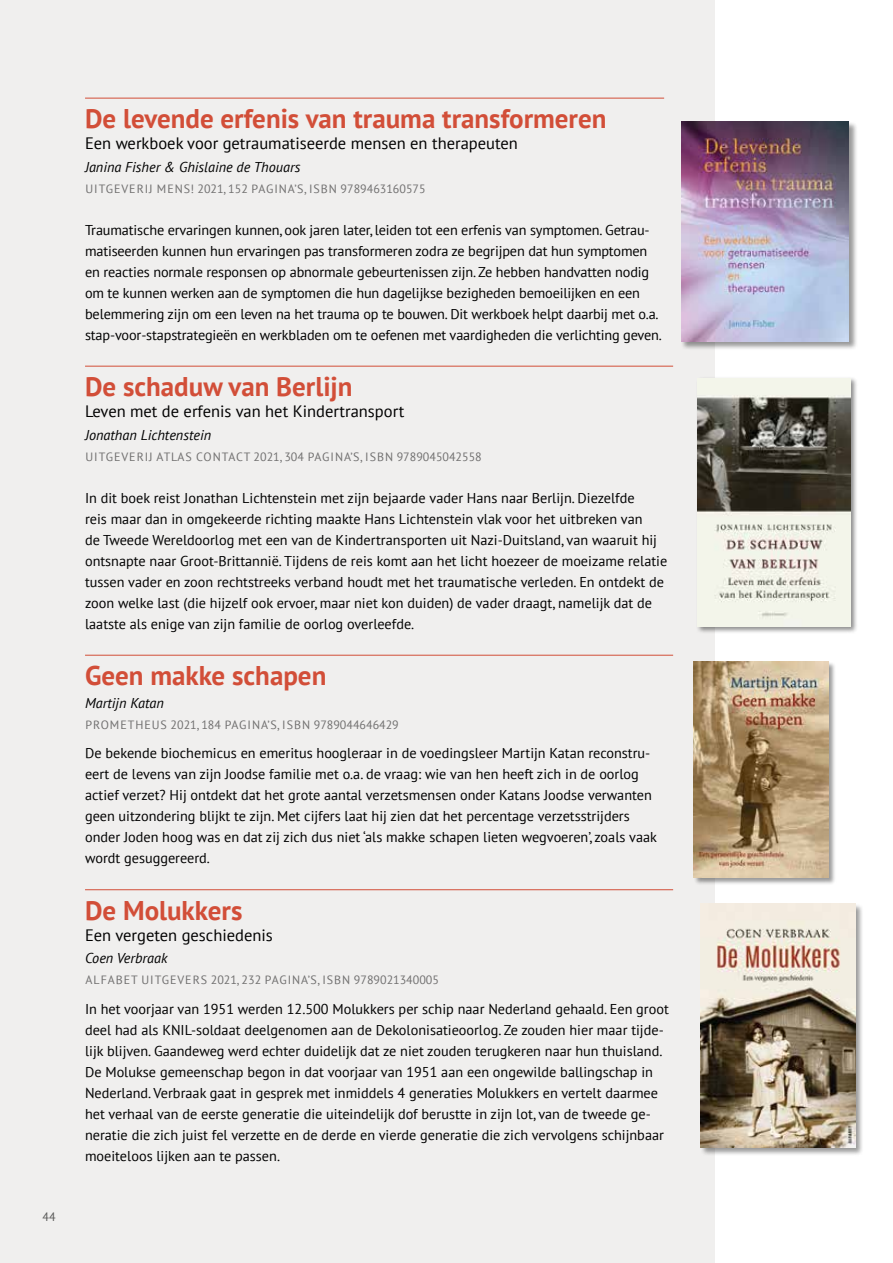
<style>
.page{position:relative;width:893px;height:1263px;background:#fff}
.page>*{position:absolute;margin:0;border:0;box-sizing:border-box;transform-origin:0 0}
.t1{font:700 27px "PT Sans";color:#d24e38}
.t2{font:16.5px "PT Sans";color:#000}
.t3{font:14.25px/21px "PT Sans";color:#000}
.t4{font:italic 14.25px "PT Sans";color:#000}
.t5{font:12px "PT Sans";letter-spacing:.03em;color:#706f6f}
.t6{font:12px "PT Sans";letter-spacing:.055em;color:#706f6f}
.t7{font:12px "PT Sans";letter-spacing:.01em;color:#706f6f}
.t8{font:12px "PT Sans";color:#575756}
</style>
<div class="page">
<div style="left:0;top:0;width:714px;height:1263px;background:#f0efee"></div>
<div style="left:701px;top:903px;width:163px;height:253px;background:#000;opacity:.4"></div>
<img style="left:701px;top:903px;width:154px;height:245px">
<div style="left:681px;top:121px;width:176px;height:230px;background:#000;opacity:.4"></div>
<img style="left:681px;top:121px;width:168px;height:221px">
<div style="left:694px;top:662px;width:142px;height:223px;background:#000;opacity:.4"></div>
<img style="left:694px;top:662px;width:134px;height:215px">
<hr style="left:85px;top:98px;width:579px;height:1px;background:#d24e38">
<hr style="left:85px;top:366px;width:588px;height:1px;background:#d24e38">
<hr style="left:85px;top:655px;width:588px;height:1px;background:#d24e38">
<hr style="left:85px;top:889px;width:588px;height:1px;background:#d24e38">
<div style="left:696px;top:376px;width:162px;height:258px;background:#000;opacity:.45"></div>
<img style="left:698px;top:378px;width:153px;height:249px">
<p class="t8" style="left:43px;top:1209px;width:15px">44</p>
<h1 class="t1" style="left:85px;top:101px;width:523px">De levende erfenis van trauma transformeren</h1>
<p class="t2" style="left:85px;top:133px;width:434px">Een werkboek voor getraumatiseerde mensen en therapeuten</p>
<p class="t4" style="left:85px;top:158px;width:217px">Janina Fisher &amp; Ghislaine de Thouars</p>
<p class="t5" style="left:86px;top:181px;width:342px">UITGEVERIJ MENS! 2021, 152 PAGINA’S, ISBN 9789463160575</p>
<p class="t3" style="left:85px;top:219px;width:578px">Traumatische ervaringen kunnen, ook jaren later, leiden tot een erfenis van symptomen. Getrau&shy;matiseerden kunnen hun ervaringen pas transformeren zodra ze begrijpen dat hun symptomen en reacties normale responsen op abnormale gebeurtenissen zijn. Ze hebben handvatten nodig om te kunnen werken aan de symptomen die hun dagelijkse bezigheden bemoeilijken en een belemmering zijn om een leven na het trauma op te bouwen. Dit werkboek helpt daarbij met o.a. stap-voor-stapstrategieën en werkbladen om te oefenen met vaardigheden die verlichting geven.</p>
<h1 class="t1" style="left:85px;top:369px;width:269px">De schaduw van Berlijn</h1>
<p class="t2" style="left:85px;top:401px;width:321px">Leven met de erfenis van het Kindertransport</p>
<p class="t4" style="left:85px;top:426px;width:128px">Jonathan Lichtenstein</p>
<p class="t5" style="left:86px;top:449px;width:398px">UITGEVERIJ ATLAS CONTACT 2021, 304 PAGINA’S, ISBN 9789045042558</p>
<p class="t3" style="left:85px;top:487px;width:584px">In dit boek reist Jonathan Lichtenstein met zijn bejaarde vader Hans naar Berlijn. Diezelfde<br>reis maar dan in omgekeerde richting maakte Hans Lichtenstein vlak voor het uitbreken van<br>de Tweede Wereldoorlog met een van de Kindertransporten uit Nazi-Duitsland, van waaruit hij ontsnapte naar Groot-Brittannië. Tijdens de reis komt aan het licht hoezeer de moeizame relatie tussen vader en zoon rechtstreeks verband houdt met het traumatische verleden. En ontdekt de zoon welke last (die hijzelf ook ervoer, maar niet kon duiden) de vader draagt, namelijk dat de laatste als enige van zijn familie de oorlog overleefde.</p>
<h1 class="t1" style="left:85px;top:658px;width:243px">Geen makke schapen</h1>
<p class="t4" style="left:85px;top:694px;width:80px">Martijn Katan</p>
<p class="t7" style="left:86px;top:717px;width:315px">PROMETHEUS 2021, 184 PAGINA’S, ISBN 9789044646429</p>
<p class="t3" style="left:85px;top:742px;width:573px">De bekende biochemicus en emeritus hoogleraar in de voedingsleer Martijn Katan reconstru&shy;eert de levens van zijn Joodse familie met o.a. de vraag: wie van hen heeft zich in de oorlog actief verzet? Hij ontdekt dat het grote aantal verzetsmensen onder Katans Joodse verwanten geen uitzondering blijkt te zijn. Met cijfers laat hij zien dat het percentage verzetsstrijders onder Joden hoog was en dat zij zich dus niet ‘als makke schapen lieten wegvoeren’, zoals vaak wordt gesuggereerd.</p>
<h1 class="t1" style="left:85px;top:892px;width:159px">De Molukkers</h1>
<p class="t2" style="left:85px;top:924px;width:189px">Een vergeten geschiedenis</p>
<p class="t4" style="left:85px;top:949px;width:84px">Coen Verbraak</p>
<p class="t6" style="left:86px;top:972px;width:355px">ALFABET UITGEVERS 2021, 232 PAGINA’S, ISBN 9789021340005</p>
<p class="t3" style="left:85px;top:998px;width:585px">In het voorjaar van 1951 werden 12.500 Molukkers per schip naar Nederland gehaald. Een groot deel had als KNIL-soldaat deelgenomen aan de Dekolonisatieoorlog. Ze zouden hier maar tijde&shy;lijk blijven. Gaandeweg werd echter duidelijk dat ze niet zouden terugkeren naar hun thuisland.<br>De Molukse gemeenschap begon in dat voorjaar van 1951 aan een ongewilde ballingschap in Nederland. Verbraak gaat in gesprek met inmiddels 4 generaties Molukkers en vertelt daarmee het verhaal van de eerste generatie die uiteindelijk dof berustte in zijn lot, van de tweede ge&shy;neratie die zich juist fel verzette en de derde en vierde generatie die zich vervolgens schijnbaar moeiteloos lijken aan te passen.</p>
</div>
